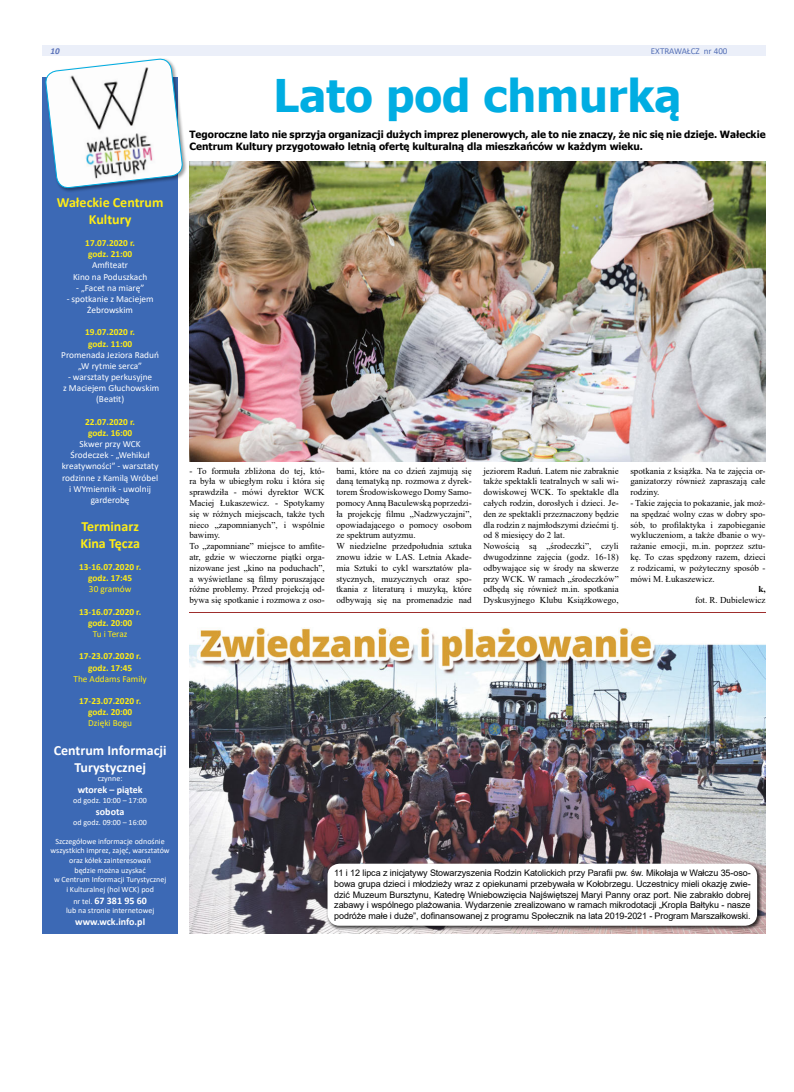
<style>
.page{position:relative;width:794px;height:1092px;background:#fff}
.page>*{position:absolute;margin:0;border:0;box-sizing:border-box;transform-origin:0 0}
.t1{font:700 45px "Tahoma";color:#00ade2}
.t2{font:700 14px/16.8px "Calibri";color:#ffed15;text-align:center}
.t3{font:700 14px/16.8px "Calibri";color:#fff;text-align:center}
.t4{font:700 10px/12px "Tahoma";color:#000}
.t5{font:700 10px "Calibri";color:#fff}
.t6{font:9.3px/11.2px "Calibri";color:#fff;text-align:center}
.t7{font:700 9.3px/11.2px "Calibri";color:#ffed15;text-align:center}
.t8{font:9.3px "Calibri";color:#ffed15}
.t9{font:9px/10.8px "Times New Roman";color:#000}
.t10{font:9px/10.8px "Arial";letter-spacing:-.01em;color:#000;text-align:justify}
.t11{font:9px "Calibri";color:#5570b6}
.t12{font:italic 700 9px "Calibri";color:#5b72b9}
.t13{font:700 9px "Times New Roman";color:#000}
.t14{font:8px/9.6px "Calibri";color:#fff;text-align:center}
.s1{font-weight:400;font-size:8px}
</style>
<div class="page">
<div style="left:43px;top:45px;width:722px;height:11px;background:#ebeff9"></div>
<div style="left:43px;top:77px;width:135px;height:856px;background:#3c69b5"></div>
<div style="left:45px;top:58px;width:143px;height:135px;background:#000;opacity:.4"></div>
<svg style="left:45px;top:58px;width:138px;height:135px"></svg>
<img style="left:189px;top:162px;width:576px;height:299px">
<hr style="left:189px;top:612px;width:576px;height:1px;background:#9e2e2d">
<img style="left:189px;top:627px;width:576px;height:306px">
<div style="left:326px;top:862px;width:436px;height:68px;background:#000;opacity:.75"></div>
<div style="left:327px;top:863px;width:430px;height:62px;background:#fff;border-radius:12px"></div>
<p class="t12" style="left:50px;top:47px;width:11px">10</p>
<p class="t11" style="left:651px;top:44px;width:78px">EXTRAWAŁCZ nr 400</p>
<h2 class="t2" style="left:57px;top:194px;width:108px">Wałeckie Centrum<br>Kultury</h2>
<p class="t7" style="left:85px;top:237px;width:51px">17.07.2020 r. godz. 21:00</p>
<p class="t6" style="left:73px;top:259px;width:76px">Amfiteatr<br>Kino na Poduszkach</p>
<p class="t6" style="left:76px;top:282px;width:70px">- „Facet na miarę”</p>
<p class="t6" style="left:67px;top:293px;width:88px">- spotkanie z Maciejem<br>Żebrowskim</p>
<p class="t7" style="left:85px;top:326px;width:51px">19.07.2020 r. godz. 11:00</p>
<p class="t6" style="left:61px;top:349px;width:99px">Promenada Jeziora Raduń „W rytmie serca”</p>
<p class="t6" style="left:63px;top:371px;width:98px">- warsztaty perkusyjne<br>z Maciejem Głuchowskim (Beatit)</p>
<p class="t7" style="left:85px;top:416px;width:51px">22.07.2020 r. godz. 16:00</p>
<p class="t6" style="left:62px;top:438px;width:98px">Skwer przy WCK<br>Środeczek - „Wehikuł kreatywności” - warsztaty rodzinne z Kamilą Wróbel i WYmiennik - uwolnij garderobę</p>
<h2 class="t2" style="left:80px;top:517px;width:61px;text-align:left">Terminarz<br>Kina Tęcza</h2>
<p class="t7" style="left:79px;top:561px;width:64px">13-16.07.2020 r. godz. 17:45</p>
<p class="t8" style="left:89px;top:582px;width:44px">30 gramów</p>
<p class="t7" style="left:79px;top:606px;width:64px">13-16.07.2020 r. godz. 20:00</p>
<p class="t8" style="left:93px;top:627px;width:36px">Tu i Teraz</p>
<p class="t7" style="left:79px;top:650px;width:64px">17-23.07.2020 r. godz. 17:45</p>
<p class="t8" style="left:73px;top:672px;width:75px">The Addams Family</p>
<p class="t7" style="left:79px;top:695px;width:64px">17-23.07.2020 r. godz. 20:00</p>
<p class="t8" style="left:88px;top:716px;width:45px">Dzięki Bogu</p>
<h2 class="t3" style="left:54px;top:741px;width:114px">Centrum Informacji<br>Turystycznej</h2>
<p class="t14" style="left:98px;top:773px;width:26px">czynne:</p>
<p class="t5" style="left:78px;top:782px;width:66px">wtorek – piątek</p>
<p class="t14" style="left:73px;top:795px;width:75px">od godz. 10:00 – 17:00</p>
<p class="t5" style="left:96px;top:804px;width:30px">sobota</p>
<p class="t14" style="left:73px;top:816px;width:75px">od godz. 09:00 – 16:00</p>
<p class="t14" style="left:51px;top:836px;width:121px">Szczegółowe informacje odnośnie wszystkich imprez, zajęć, warsztatów oraz kółek zainteresowań<br>będzie można uzyskać<br>w Centrum Informacji Turystycznej<br>i Kulturalnej (hol WCK) pod</p>
<p class="t5" style="left:73px;top:893px;width:75px"><span class="s1">nr tel.</span> 67 381 95 60</p>
<p class="t14" style="left:66px;top:905px;width:90px">lub na stronie internetowej</p>
<p class="t5" style="left:75px;top:914px;width:71px">www.wck.info.pl</p>
<h1 class="t1" style="left:274px;top:64px;width:409px">Lato pod chmurką</h1>
<p class="t4" style="left:189px;top:129px;width:577px">Tegoroczne lato nie sprzyja organizacji dużych imprez plenerowych, ale to nie znaczy, że nic się nie dzieje. Wałeckie<br>Centrum Kultury przygotowało letnią ofertę kulturalną dla mieszkańców w każdym wieku.</p>
<p class="t9" style="left:189px;top:465px;width:137px">- To formuła zbliżona do tej, któ&shy;ra była w ubiegłym roku i która się sprawdziła - mówi dyrektor WCK<br>Maciej Łukaszewicz. - Spotykamy się w różnych miejscach, także tych nieco „zapomnianych”, i wspólnie bawimy.<br>To „zapomniane” miejsce to amfite&shy;atr, gdzie w wieczorne piątki orga&shy;nizowane jest „kino na poduchach”, a wyświetlane są filmy poruszające różne problemy. Przed projekcją od&shy;bywa się spotkanie i rozmowa z oso-</p>
<p class="t9" style="left:336px;top:465px;width:137px">bami, które na co dzień zajmują się daną tematyką np. rozmowa z dyrek&shy;torem Środowiskowego Domy Samo&shy;pomocy Anną Baculewską poprzedzi&shy;ła projekcję filmu „Nadzwyczajni”, opowiadającego o pomocy osobom ze spektrum autyzmu.<br>W niedzielne przedpołudnia sztuka znowu idzie w LAS. Letnia Akade&shy;mia Sztuki to cykl warsztatów pla&shy;stycznych, muzycznych oraz spo&shy;tkania z literaturą i muzyką, które odbywają się na promenadzie nad</p>
<p class="t9" style="left:483px;top:465px;width:137px">jeziorem Raduń. Latem nie zabraknie także spektakli teatralnych w sali wi&shy;dowiskowej WCK. To spektakle dla całych rodzin, dorosłych i dzieci. Je&shy;den ze spektakli przeznaczony będzie dla rodzin z najmłodszymi dziećmi tj. od 8 miesięcy do 2 lat.<br>Nowością są „środeczki”, czyli dwugodzinne zajęcia (godz. 16-18) odbywające się w środy na skwerze przy WCK. W ramach „środeczków” odbędą się również m.in. spotkania Dyskusyjnego Klubu Książkowego,</p>
<p class="t9" style="left:630px;top:465px;width:137px;text-align:justify">spotkania z książka. Na te zajęcia or&shy;ganizatorzy również zapraszają całe rodziny.</p>
<p class="t9" style="left:630px;top:497px;width:137px;text-align:justify">- Takie zajęcia to pokazanie, jak moż&shy;na spędzać wolny czas w dobry spo&shy;sób, to profilaktyka i zapobieganie wykluczeniom, a także dbanie o wy&shy;rażanie emocji, m.in. poprzez sztu&shy;kę. To czas spędzony razem, dzieci z rodzicami, w pożyteczny sposób - mówi M. Łukaszewicz.</p>
<p class="t13" style="left:758px;top:583px;width:9px">k,</p>
<p class="t9" style="left:695px;top:594px;width:72px">fot. R. Dubielewicz</p>
<p class="t10" style="left:334px;top:867px;width:418px">11 i 12 lipca z inicjatywy Stowarzyszenia Rodzin Katolickich przy Parafii pw. św. Mikołaja w Wałczu 35-oso&shy;bowa grupa dzieci i młodzieży wraz z opiekunami przebywała w Kołobrzegu. Uczestnicy mieli okazję zwie&shy;dzić Muzeum Bursztynu, Katedrę Wniebowzięcia Najświętszej Maryi Panny oraz port. Nie zabrakło dobrej zabawy i wspólnego plażowania. Wydarzenie zrealizowano w ramach mikrodotacji „Kropla Bałtyku - nasze podróże małe i duże”, dofinansowanej z programu Społecznik na lata 2019-2021 - Program Marszałkowski.</p>
</div>
